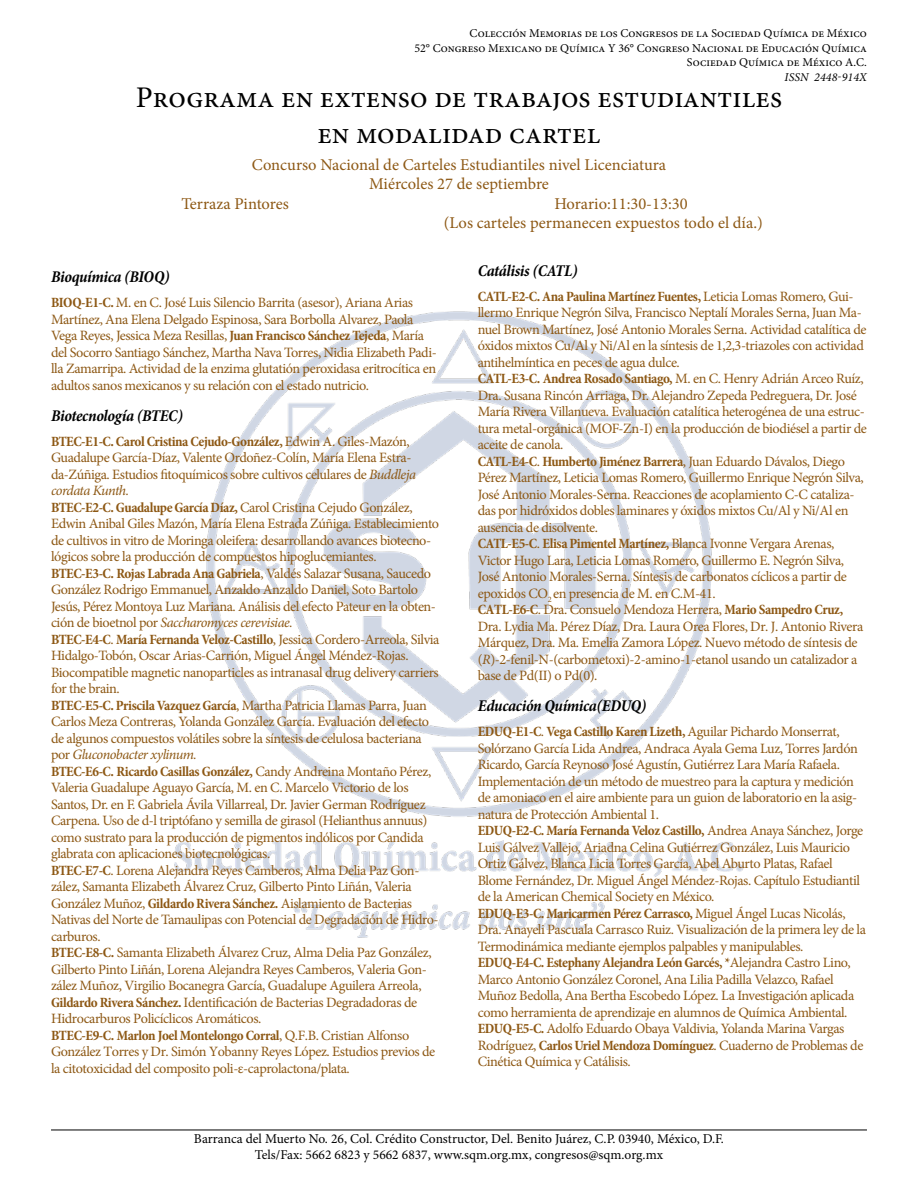
<style>
.page{position:relative;width:918px;height:1188px;background:#fff}
.page>*{position:absolute;margin:0;border:0;box-sizing:border-box;transform-origin:0 0}
.t1{font:30px/36px "Minion Pro";color:#000;text-align:center}
.t2{font:16.5px/19.5px "Minion Pro";color:#8d5814}
.t3{font:italic 700 condensed 16.5px "Minion Pro";letter-spacing:-.025em;color:#000}
.t4{font:14.25px/16.5px "Minion Pro";letter-spacing:-.03em;color:#8d5814}
.t5{font:13.5px/16.5px "Minion Pro";color:#000;text-align:center}
.t6{font:12px/14.4px "Minion Pro";color:#000;text-align:right}
.t7{font:italic 12px "Minion Pro";letter-spacing:.01em;color:#000}
.s1{font-weight:700;font-stretch:condensed}
.s2{font-style:italic}
</style>
<div class="page">
<img style="left:174px;top:311px;width:570px;height:627px">
<hr style="left:51px;top:1130px;width:816px;height:1px;background:#000">
<p class="t6" style="left:414px;top:26px;width:454px">Colección Memorias de los Congresos de la Sociedad Química de México<br>52° Congreso Mexicano de Química Y 36° Congreso Nacional de Educación Química<br>Sociedad Química de México A.C.</p>
<p class="t7" style="left:785px;top:69px;width:84px">ISSN 2448-914X</p>
<h1 class="t1" style="left:136px;top:79px;width:648px">Programa en extenso de trabajos estudiantiles en modalidad cartel</h1>
<p class="t2" style="left:252px;top:155px;width:416px">Concurso Nacional de Carteles Estudiantiles nivel Licenciatura</p>
<p class="t2" style="left:369px;top:174px;width:181px">Miércoles 27 de septiembre</p>
<p class="t2" style="left:181px;top:194px;width:109px">Terraza Pintores</p>
<p class="t2" style="left:444px;top:194px;width:320px;text-indent:110px">Horario:11:30-13:30<br>(Los carteles permanecen expuestos todo el día.)</p>
<p class="t3" style="left:51px;top:265px;width:120px">Bioquímica (BIOQ)</p>
<p class="t4" style="left:51px;top:294px;width:387px"><span class="s1">BIOQ-E1-C.</span> M. en C. José Luis Silencio Barrita (asesor), Ariana Arias Martínez, Ana Elena Delgado Espinosa, Sara Borbolla Alvarez, Paola Vega Reyes, Jessica Meza Resillas, <span class="s1">Juan Francisco Sánchez Tejeda</span>, María del Socorro Santiago Sánchez, Martha Nava Torres, Nidia Elizabeth Padi&shy;lla Zamarripa. Actividad de la enzima glutatión peroxidasa eritrocítica en adultos sanos mexicanos y su relación con el estado nutricio.</p>
<p class="t3" style="left:51px;top:404px;width:133px">Biotecnología (BTEC)</p>
<p class="t4" style="left:51px;top:433px;width:390px"><span class="s1">BTEC-E1-C. Carol Cristina Cejudo-González,</span> Edwin A. Giles-Mazón, Guadalupe García-Díaz, Valente Ordoñez-Colín, María Elena Estra&shy;da-Zúñiga. Estudios fitoquímicos sobre cultivos celulares de <span class="s2">Buddleja cordata Kunth.<br></span><span class="s1">BTEC-E2-C. Guadalupe García Díaz,</span> Carol Cristina Cejudo González, Edwin Anibal Giles Mazón, María Elena Estrada Zúñiga. Establecimiento de cultivos in vitro de Moringa oleifera: desarrollando avances biotecno&shy;lógicos sobre la producción de compuestos hipoglucemiantes.<br><span class="s1">BTEC-E3-C. Rojas Labrada Ana Gabriela</span>, Valdés Salazar Susana, Saucedo González Rodrigo Emmanuel, Anzaldo Anzaldo Daniel, Soto Bartolo Jesús, Pérez Montoya Luz Mariana. Análisis del efecto Pateur en la obten&shy;ción de bioetnol por <span class="s2">Saccharomyces cerevisiae.<br></span><span class="s1">BTEC-E4-C</span>. <span class="s1">María Fernanda Veloz-Castillo</span>, Jessica Cordero-Arreola, Silvia Hidalgo-Tobón, Oscar Arias-Carrión, Miguel Ángel Méndez-Rojas.<br>Biocompatible magnetic nanoparticles as intranasal drug delivery carriers for the brain.<br><span class="s1">BTEC-E5-C. Priscila Vazquez García</span>, Martha Patricia Llamas Parra, Juan Carlos Meza Contreras, Yolanda González García. Evaluación del efecto de algunos compuestos volátiles sobre la síntesis de celulosa bacteriana por <span class="s2">Gluconobacter xylinum.<br></span><span class="s1">BTEC-E6-C. Ricardo Casillas González,</span> Candy Andreina Montaño Pérez, Valeria Guadalupe Aguayo García, M. en C. Marcelo Victorio de los Santos, Dr. en F. Gabriela Ávila Villarreal, Dr. Javier German Rodríguez Carpena. Uso de d-l triptófano y semilla de girasol (Helianthus annuus) como sustrato para la producción de pigmentos indólicos por Candida glabrata con aplicaciones biotecnológicas.<br><span class="s1">BTEC-E7-C</span>. Lorena Alejandra Reyes Camberos, Alma Delia Paz Gon&shy;zález, Samanta Elizabeth Álvarez Cruz, Gilberto Pinto Liñán, Valeria González Muñoz, <span class="s1">Gildardo Rivera Sánchez.</span> Aislamiento de Bacterias Nativas del Norte de Tamaulipas con Potencial de Degradación de Hidro&shy;carburos.<br><span class="s1">BTEC-E8-C.</span> Samanta Elizabeth Álvarez Cruz, Alma Delia Paz González, Gilberto Pinto Liñán, Lorena Alejandra Reyes Camberos, Valeria Gon&shy;zález Muñoz, Virgilio Bocanegra García, Guadalupe Aguilera Arreola, <span class="s1">Gildardo Rivera Sánchez.</span> Identificación de Bacterias Degradadoras de Hidrocarburos Policíclicos Aromáticos.<br><span class="s1">BTEC-E9-C. Marlon Joel Montelongo Corral</span>, Q.F.B. Cristian Alfonso González Torres y Dr. Simón Yobanny Reyes López. Estudios previos de la citotoxicidad del composito poli-ε-caprolactona/plata.</p>
<p class="t3" style="left:478px;top:259px;width:101px">Catálisis (CATL)</p>
<p class="t4" style="left:478px;top:288px;width:391px"><span class="s1">CATL-E2-C. Ana Paulina Martínez Fuentes,</span> Leticia Lomas Romero, Gui&shy;llermo Enrique Negrón Silva, Francisco Neptalí Morales Serna, Juan Ma&shy;nuel Brown Martínez, José Antonio Morales Serna. Actividad catalítica de óxidos mixtos Cu/Al y Ni/Al en la síntesis de 1,2,3-triazoles con actividad antihelmíntica en peces de agua dulce.<br><span class="s1">CATL-E3-C. Andrea Rosado Santiago,</span> M. en C. Henry Adrián Arceo Ruíz, Dra. Susana Rincón Arriaga, Dr. Alejandro Zepeda Pedreguera, Dr. José María Rivera Villanueva. Evaluación catalítica heterogénea de una estruc&shy;tura metal-orgánica (MOF-Zn-I) en la producción de biodiésel a partir de aceite de canola.<br><span class="s1">CATL-E4-C</span>. <span class="s1">Humberto Jiménez Barrera</span>, Juan Eduardo Dávalos, Diego Pérez Martínez, Leticia Lomas Romero, Guillermo Enrique Negrón Silva, José Antonio Morales-Serna. Reacciones de acoplamiento C-C cataliza&shy;das por hidróxidos dobles laminares y óxidos mixtos Cu/Al y Ni/Al en ausencia de disolvente.<br><span class="s1">CATL-E5-C</span>. <span class="s1">Elisa Pimentel Martínez,</span> Blanca Ivonne Vergara Arenas, Victor Hugo Lara, Leticia Lomas Romero, Guillermo E. Negrón Silva, José Antonio Morales-Serna. Síntesis de carbonatos cíclicos a partir de epoxidos CO<sub>2</sub> en presencia de M. en C.M-41.<br><span class="s1">CATL-E6-C</span>. Dra. Consuelo Mendoza Herrera, <span class="s1">Mario Sampedro Cruz, </span>Dra. Lydia Ma. Pérez Díaz, Dra. Laura Orea Flores, Dr. J. Antonio Rivera Márquez, Dra. Ma. Emelia Zamora López. Nuevo método de síntesis de (<span class="s2">R</span>)-2-fenil-N-(carbometoxi)-2-amino-1-etanol usando un catalizador a base de Pd(II) o Pd(0).</p>
<p class="t3" style="left:478px;top:694px;width:170px">Educación Química(EDUQ)</p>
<p class="t4" style="left:478px;top:723px;width:390px"><span class="s1">EDUQ-E1-C</span>. <span class="s1">Vega Castillo Karen Lizeth,</span> Aguilar Pichardo Monserrat, Solórzano García Lida Andrea, Andraca Ayala Gema Luz, Torres Jardón Ricardo, García Reynoso José Agustín, Gutiérrez Lara María Rafaela.<br>Implementación de un método de muestreo para la captura y medición de amoniaco en el aire ambiente para un guion de laboratorio en la asig&shy;natura de Protección Ambiental 1.<br><span class="s1">EDUQ-E2-C. María Fernanda Veloz Castillo,</span> Andrea Anaya Sánchez, Jorge Luis Gálvez Vallejo, Ariadna Celina Gutiérrez González, Luis Mauricio Ortiz Gálvez, Blanca Licia Torres García, Abel Aburto Platas, Rafael Blome Fernández, Dr. Miguel Ángel Méndez-Rojas. Capítulo Estudiantil de la American Chemical Society en México.<br><span class="s1">EDUQ-E3-C. Maricarmen Pérez Carrasco,</span> Miguel Ángel Lucas Nicolás, Dra. Anayeli Pascuala Carrasco Ruiz. Visualización de la primera ley de la Termodinámica mediante ejemplos palpables y manipulables.<br><span class="s1">EDUQ-E4-C. Estephany Alejandra León Garcés, *</span>Alejandra Castro Lino, Marco Antonio González Coronel, Ana Lilia Padilla Velazco, Rafael Muñoz Bedolla, Ana Bertha Escobedo López. La Investigación aplicada como herramienta de aprendizaje en alumnos de Química Ambiental.<br><span class="s1">EDUQ-E5-C.</span> Adolfo Eduardo Obaya Valdivia, Yolanda Marina Vargas Rodríguez, <span class="s1">Carlos Uriel Mendoza Domínguez</span>. Cuaderno de Problemas de Cinética Química y Catálisis.</p>
<p class="t5" style="left:194px;top:1130px;width:532px">Barranca del Muerto No. 26, Col. Crédito Constructor, Del. Benito Juárez, C.P. 03940, México, D.F.<br>Tels/Fax: 5662 6823 y 5662 6837, www.sqm.org.mx, congresos@sqm.org.mx</p>
</div>
